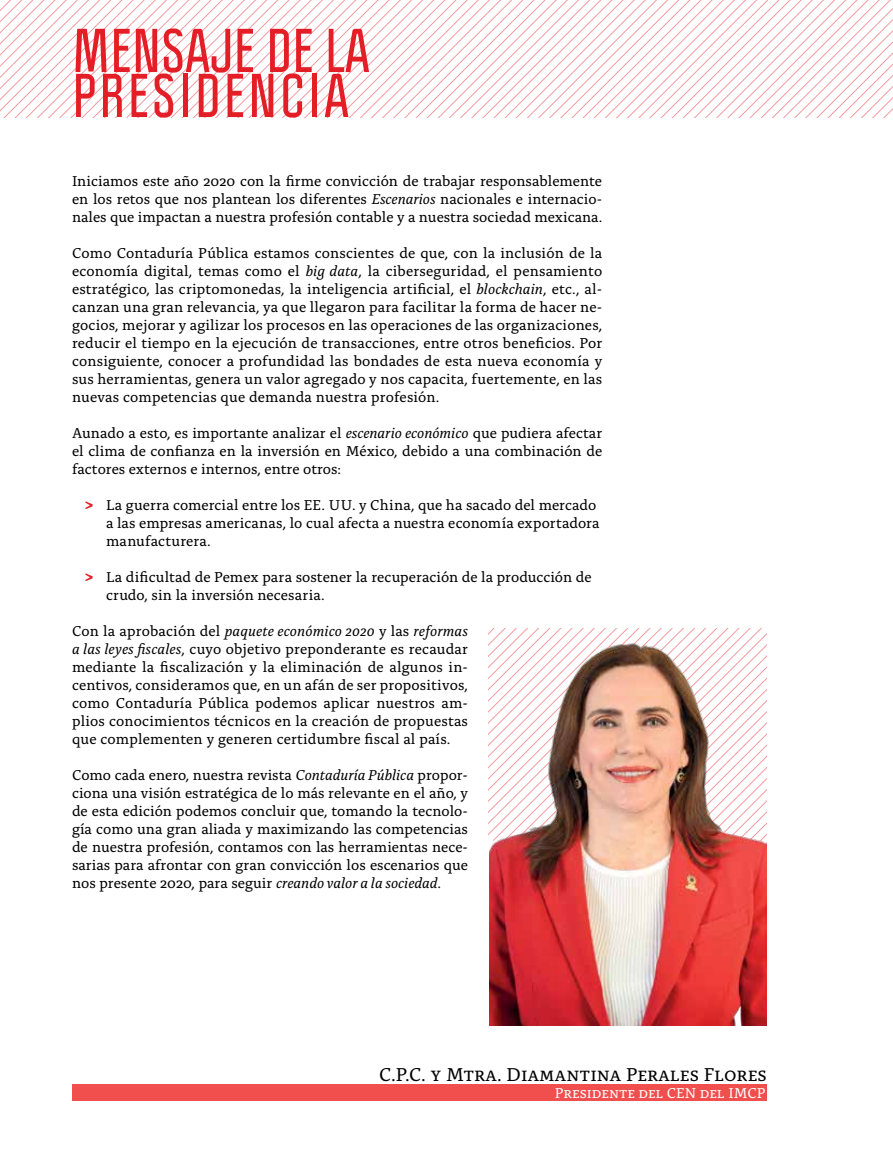
<style>
.page{position:relative;width:893px;height:1170px;background:#fff}
.page>*{position:absolute;margin:0;border:0;box-sizing:border-box;transform-origin:0 0}
.t1{font:700 condensed 54px/45px "Politica";letter-spacing:.06em;color:#e41e26}
.t2{font:19.5px "Alda OTCEV";letter-spacing:-.005em;color:#000}
.t3{font:15px/18px "Alda OTCEV";letter-spacing:.005em;color:#000;text-align:justify}
.t4{font:15px "Alda OTCEV";color:#fff}
.s1{font-style:italic}
.s2{font-weight:700;font-size:18px;color:#e41e26}
</style>
<div class="page">
<svg style="left:348px;top:0;width:11px;height:117px"></svg>
<svg style="left:359px;top:0;width:11px;height:117px"></svg>
<svg style="left:370px;top:0;width:11px;height:117px"></svg>
<svg style="left:381px;top:0;width:12px;height:117px"></svg>
<svg style="left:393px;top:0;width:11px;height:117px"></svg>
<svg style="left:404px;top:0;width:11px;height:117px"></svg>
<svg style="left:415px;top:0;width:11px;height:117px"></svg>
<svg style="left:426px;top:0;width:11px;height:117px"></svg>
<svg style="left:437px;top:0;width:11px;height:117px"></svg>
<svg style="left:448px;top:0;width:11px;height:117px"></svg>
<svg style="left:459px;top:0;width:12px;height:117px"></svg>
<svg style="left:471px;top:0;width:11px;height:117px"></svg>
<svg style="left:482px;top:0;width:11px;height:117px"></svg>
<svg style="left:493px;top:0;width:11px;height:117px"></svg>
<svg style="left:504px;top:0;width:11px;height:117px"></svg>
<svg style="left:515px;top:0;width:11px;height:117px"></svg>
<svg style="left:526px;top:0;width:11px;height:117px"></svg>
<svg style="left:537px;top:0;width:356px;height:117px"></svg>
<div style="left:72px;top:1084px;width:695px;height:16px;background:#f04f4e"></div>
<img style="left:489px;top:628px;width:278px;height:397px">
<h1 class="t1" style="left:72px;top:26px;width:299px">MENSAJE DE LA<br>PRESIDENCIA</h1>
<p class="t3" style="left:72px;top:170px;width:532px">Iniciamos este año 2020 con la firme convicción de trabajar responsablemente en los retos que nos plantean los diferentes <span class="s1">Escenarios</span> nacionales e internacio&shy;nales que impactan a nuestra profesión contable y a nuestra sociedad mexicana.</p>
<p class="t3" style="left:72px;top:242px;width:532px">Como Contaduría Pública estamos conscientes de que, con la inclusión de la economía digital, temas como el <span class="s1">big data</span>, la ciberseguridad, el pensamiento estratégico, las criptomonedas, la inteligencia artificial, el <span class="s1">blockchain</span>, etc., al&shy;canzan una gran relevancia, ya que llegaron para facilitar la forma de hacer ne&shy;gocios, mejorar y agilizar los procesos en las operaciones de las organizaciones, reducir el tiempo en la ejecución de transacciones, entre otros beneficios. Por consiguiente, conocer a profundidad las bondades de esta nueva economía y sus herramientas, genera un valor agregado y nos capacita, fuertemente, en las nuevas competencias que demanda nuestra profesión.</p>
<p class="t3" style="left:72px;top:422px;width:532px">Aunado a esto, es importante analizar el <span class="s1">escenario económico</span> que pudiera afectar el clima de confianza en la inversión en México, debido a una combinación de factores externos e internos, entre otros:</p>
<p class="t3" style="left:106px;top:494px;width:495px;text-align:left;text-indent:-21px"><span class="s2">&gt;</span> La guerra comercial entre los EE. UU. y China, que ha sacado del mercado a las empresas americanas, lo cual afecta a nuestra economía exportadora manufacturera.</p>
<p class="t3" style="left:106px;top:566px;width:487px;text-indent:-21px"><span class="s2">&gt;</span> La dificultad de Pemex para sostener la recuperación de la producción de crudo, sin la inversión necesaria.</p>
<p class="t3" style="left:72px;top:620px;width:397px">Con la aprobación del <span class="s1">paquete económico 2020</span> y las <span class="s1">reformas a las leyes fiscales</span>, cuyo objetivo preponderante es recaudar mediante la fiscalización y la eliminación de algunos in&shy;centivos, consideramos que, en un afán de ser propositivos, como Contaduría Pública podemos aplicar nuestros am&shy;plios conocimientos técnicos en la creación de propuestas que complementen y generen certidumbre fiscal al país.</p>
<p class="t3" style="left:72px;top:764px;width:397px">Como cada enero, nuestra revista <span class="s1">Contaduría Pública</span> propor&shy;ciona una visión estratégica de lo más relevante en el año, y de esta edición podemos concluir que, tomando la tecnolo&shy;gía como una gran aliada y maximizando las competencias de nuestra profesión, contamos con las herramientas nece&shy;sarias para afrontar con gran convicción los escenarios que nos presente 2020, para seguir <span class="s1">creando valor a la sociedad</span>.</p>
<h2 class="t2" style="left:379px;top:1059px;width:389px">C.P.C. y Mtra. Diamantina Perales Flores</h2>
<p class="t4" style="left:555px;top:1081px;width:212px">Presidente del CEN del IMCP</p>
</div>
